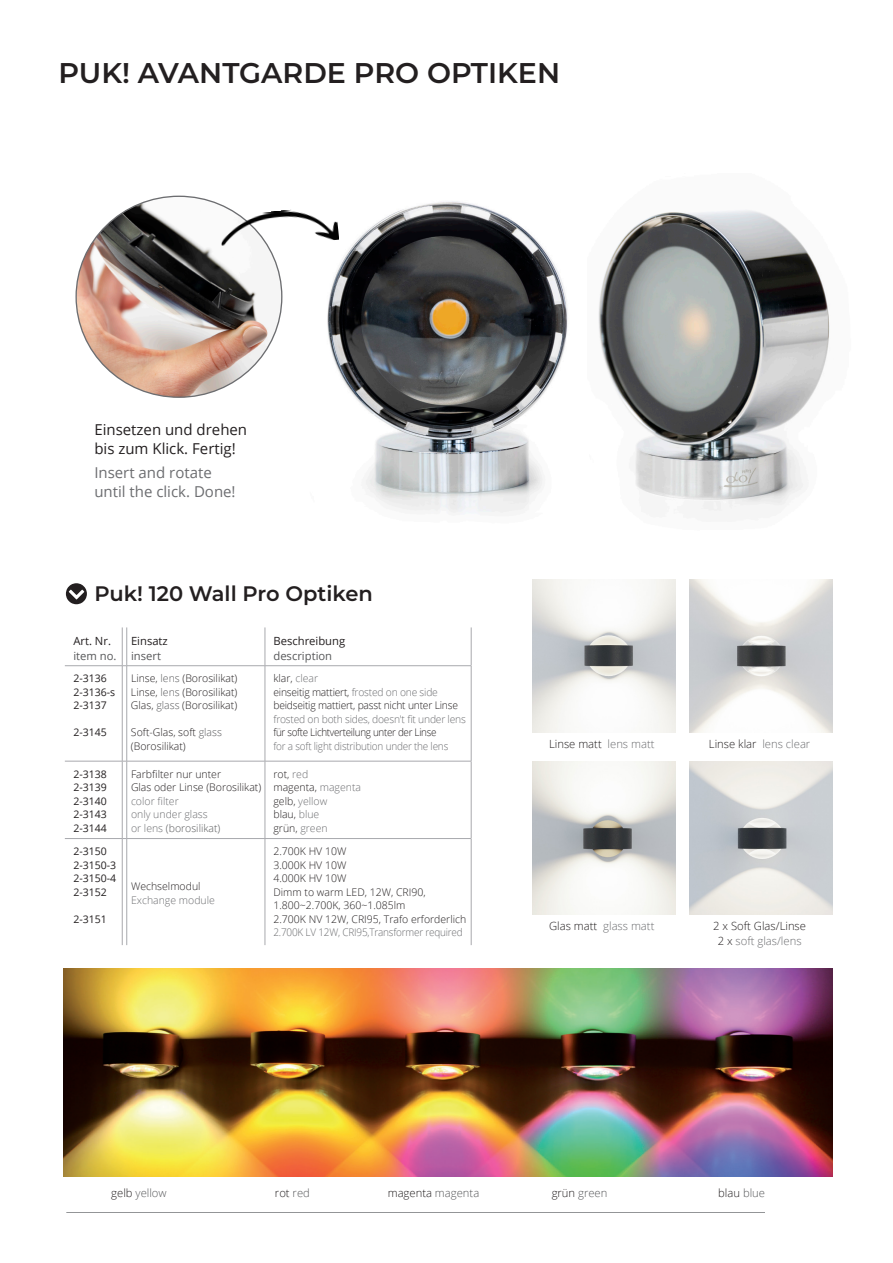
<style>
.page{position:relative;width:893px;height:1263px;background:#fff}
.page>*{position:absolute;margin:0;border:0;box-sizing:border-box;transform-origin:0 0}
.t1{font:600 28.5px "Montserrat";color:#231f20}
.t2{font:600 21px "Montserrat";color:#231f20}
.t3{font:15px/19.5px "Open Sans";color:#231f20}
.t4{font:15px "Open Sans";color:#6c6d70}
.Ü1{font:300 11.25px/15px "Open Sans";color:#231f20;text-align:center}
.t5{font:11.25px "Open Sans";color:#231f20}
.t6{font:11.25px "Open Sans";color:#57585a}
.Ü1-2{font:300 11.25px "Open Sans";color:#57585a}
.t7{font:300 11.25px "Open Sans";color:#6c6d70}
.t8{font:300 10.5px/13.5px "Open Sans";color:#231f20}
.t9{font:300 10.5px/13.5px "Open Sans";letter-spacing:-.02em;color:#6c6d70;scale:.95 1}
.t10{font:10.5px "Open Sans";color:#231f20}
.t11{font:300 10.5px "Open Sans";letter-spacing:-.02em;color:#231f20}
.t12{font:300 10.5px/13.5px "Open Sans";color:#6c6d70}
.t13{font:300 10.5px "Open Sans";letter-spacing:-.02em;color:#6c6d70}
.s1{color:#57585a}
.s2{color:#6c6d70}
.s3{color:#231f20}
</style>
<div class="page">
<img style="left:598px;top:210px;width:232px;height:301px">
<img style="left:327px;top:201px;width:241px;height:314px">
<hr style="left:122px;top:627px;width:1px;height:38px;background:#a8a9ad">
<hr style="left:126px;top:627px;width:1px;height:38px;background:#a8a9ad">
<hr style="left:265px;top:627px;width:1px;height:38px;background:#a8a9ad">
<hr style="left:65px;top:665px;width:57px;height:1px;background:#a8a9ad">
<hr style="left:122px;top:666px;width:1px;height:95px;background:#a8a9ad">
<hr style="left:127px;top:665px;width:138px;height:1px;background:#a8a9ad">
<hr style="left:126px;top:666px;width:1px;height:95px;background:#a8a9ad">
<hr style="left:265px;top:665px;width:206px;height:1px;background:#a8a9ad">
<hr style="left:265px;top:666px;width:1px;height:95px;background:#a8a9ad">
<hr style="left:122px;top:761px;width:1px;height:77px;background:#a8a9ad">
<hr style="left:126px;top:761px;width:1px;height:77px;background:#a8a9ad">
<hr style="left:265px;top:761px;width:1px;height:77px;background:#a8a9ad">
<hr style="left:122px;top:839px;width:1px;height:106px;background:#a8a9ad">
<hr style="left:126px;top:839px;width:1px;height:106px;background:#a8a9ad">
<hr style="left:265px;top:839px;width:1px;height:106px;background:#a8a9ad">
<hr style="left:471px;top:627px;width:1px;height:38px;background:#a8a9ad">
<hr style="left:471px;top:666px;width:1px;height:95px;background:#a8a9ad">
<hr style="left:471px;top:761px;width:1px;height:77px;background:#a8a9ad">
<hr style="left:471px;top:839px;width:1px;height:106px;background:#a8a9ad">
<hr style="left:65px;top:838px;width:57px;height:1px;background:#a8a9ad">
<hr style="left:127px;top:838px;width:138px;height:1px;background:#a8a9ad">
<hr style="left:265px;top:838px;width:206px;height:1px;background:#a8a9ad">
<hr style="left:65px;top:761px;width:57px;height:1px;background:#a8a9ad">
<hr style="left:127px;top:761px;width:138px;height:1px;background:#a8a9ad">
<hr style="left:265px;top:761px;width:206px;height:1px;background:#a8a9ad">
<svg style="left:66px;top:583px;width:21px;height:21px"></svg>
<img style="left:532px;top:762px;width:144px;height:152px">
<img style="left:689px;top:762px;width:144px;height:152px">
<img style="left:532px;top:580px;width:144px;height:152px">
<img style="left:689px;top:580px;width:144px;height:152px">
<img style="left:64px;top:968px;width:769px;height:209px">
<img style="left:77px;top:196px;width:205px;height:201px">
<img style="left:219px;top:205px;width:120px;height:47px">
<hr style="left:66px;top:1212px;width:699px;height:1px;background:#808285">
<p class="t1" style="left:58px;top:53px;width:503px">PUK! AVANTGARDE PRO OPTIKEN</p>
<p class="t3" style="left:94px;top:419px;width:154px">Einsetzen und drehen bis zum Klick. Fertig!</p>
<p class="t4" style="left:94px;top:462px;width:119px">Insert and rotate</p>
<p class="t4" style="left:94px;top:482px;width:143px">until the click. Done!</p>
<p class="t2" style="left:94px;top:578px;width:280px">Puk! 120 Wall Pro Optiken</p>
<p class="t5" style="left:73px;top:633px;width:39px">Art. Nr.</p>
<p class="t6" style="left:73px;top:648px;width:45px">item no.</p>
<p class="t10" style="left:73px;top:671px;width:35px">2-3136</p>
<p class="t10" style="left:73px;top:685px;width:43px">2-3136-s</p>
<p class="t10" style="left:73px;top:698px;width:35px">2-3137</p>
<p class="t10" style="left:73px;top:725px;width:35px">2-3145</p>
<p class="t10" style="left:73px;top:767px;width:35px">2-3138</p>
<p class="t10" style="left:73px;top:780px;width:35px">2-3139</p>
<p class="t10" style="left:73px;top:794px;width:35px">2-3140</p>
<p class="t10" style="left:73px;top:807px;width:35px">2-3143</p>
<p class="t10" style="left:73px;top:821px;width:35px">2-3144</p>
<p class="t10" style="left:73px;top:844px;width:35px">2-3150</p>
<p class="t10" style="left:73px;top:857px;width:44px">2-3150-3</p>
<p class="t10" style="left:73px;top:871px;width:44px">2-3150-4</p>
<p class="t10" style="left:73px;top:884px;width:35px">2-3152</p>
<p class="t10" style="left:73px;top:911px;width:35px">2-3151</p>
<p class="t5" style="left:131px;top:633px;width:38px">Einsatz</p>
<p class="t6" style="left:131px;top:648px;width:31px">insert</p>
<p class="t8" style="left:131px;top:671px;width:108px">Linse, <span class="s1">lens</span> (Borosilikat)</p>
<p class="t8" style="left:131px;top:685px;width:108px">Linse, <span class="s1">lens</span> (Borosilikat)</p>
<p class="t8" style="left:131px;top:698px;width:108px">Glas, <span class="s1">glass</span> (Borosilikat)</p>
<p class="t8" style="left:131px;top:725px;width:92px">Soft-Glas, soft <span class="s1">glass</span></p>
<p class="t8" style="left:131px;top:739px;width:56px">(Borosilikat)</p>
<p class="t8" style="left:131px;top:767px;width:132px">Farbfilter nur unter<br>Glas oder Linse (Borosilikat)</p>
<p class="t12" style="left:131px;top:794px;width:49px">color filter</p>
<p class="t12" style="left:131px;top:807px;width:91px">only under glass or lens <span class="s1">(borosilikat)</span></p>
<p class="t8" style="left:131px;top:879px;width:71px">Wechselmodul</p>
<p class="t12" style="left:131px;top:893px;width:85px">Exchange module</p>
<p class="t5" style="left:273px;top:633px;width:73px">Beschreibung</p>
<p class="t6" style="left:273px;top:648px;width:60px">description</p>
<p class="t8" style="left:273px;top:671px;width:46px">klar, <span class="s2">clear</span></p>
<p class="t11" style="left:273px;top:685px;width:166px">einseitig mattiert, <span class="s2">frosted on one side</span></p>
<p class="t11" style="left:273px;top:698px;width:186px">beidseitig mattiert, passt nicht unter Linse</p>
<p class="t13" style="left:273px;top:712px;width:194px">frosted on both sides, doesn't fit under lens</p>
<p class="t9" style="left:273px;top:725px;width:186px"><span class="s3">für softe Lichtverteilung unter der Linse </span>for a soft light distribution under the lens</p>
<p class="t8" style="left:273px;top:767px;width:36px">rot, <span class="s2">red</span></p>
<p class="t8" style="left:273px;top:780px;width:89px">magenta, <span class="s2">magenta</span></p>
<p class="t12" style="left:273px;top:794px;width:55px"><span class="s3">gelb,</span> yellow</p>
<p class="t8" style="left:273px;top:807px;width:47px">blau, <span class="s2">blue</span></p>
<p class="t8" style="left:273px;top:821px;width:56px">grün, <span class="s2">green</span></p>
<p class="t8" style="left:273px;top:844px;width:75px">2.700K HV 10W</p>
<p class="t8" style="left:273px;top:858px;width:75px">3.000K HV 10W</p>
<p class="t8" style="left:273px;top:871px;width:75px">4.000K HV 10W</p>
<p class="t8" style="left:273px;top:885px;width:154px">Dimm to warm LED, 12W, CRI90,<br>1.800~2.700K, 360~1.085lm</p>
<p class="t8" style="left:273px;top:912px;width:194px">2.700K NV 12W, CRI95, Trafo erforderlich</p>
<p class="t9" style="left:273px;top:925px;width:201px">2.700K LV 12W, CRI95,Transformer required</p>
<p class="Ü1" style="left:549px;top:736px;width:107px">Linse matt <span class="s2">lens matt</span></p>
<p class="Ü1" style="left:709px;top:736px;width:103px">Linse klar <span class="s2">lens clear</span></p>
<p class="t7" style="left:549px;top:918px;width:107px"><span class="s3">Glas matt</span> glass matt</p>
<p class="Ü1" style="left:713px;top:918px;width:94px">2 x Soft Glas/Linse<br>2 x <span class="s2">soft glas/lens</span></p>
<p class="Ü1-2" style="left:111px;top:1185px;width:57px"><span class="s3">gelb</span> yellow</p>
<p class="Ü1" style="left:275px;top:1185px;width:36px">rot <span class="s1">red</span></p>
<p class="Ü1" style="left:388px;top:1185px;width:93px">magenta <span class="s1">magenta</span></p>
<p class="Ü1-2" style="left:552px;top:1185px;width:57px"><span class="s3">grün</span> green</p>
<p class="Ü1" style="left:718px;top:1185px;width:48px">blau <span class="s1">blue</span></p>
</div>
